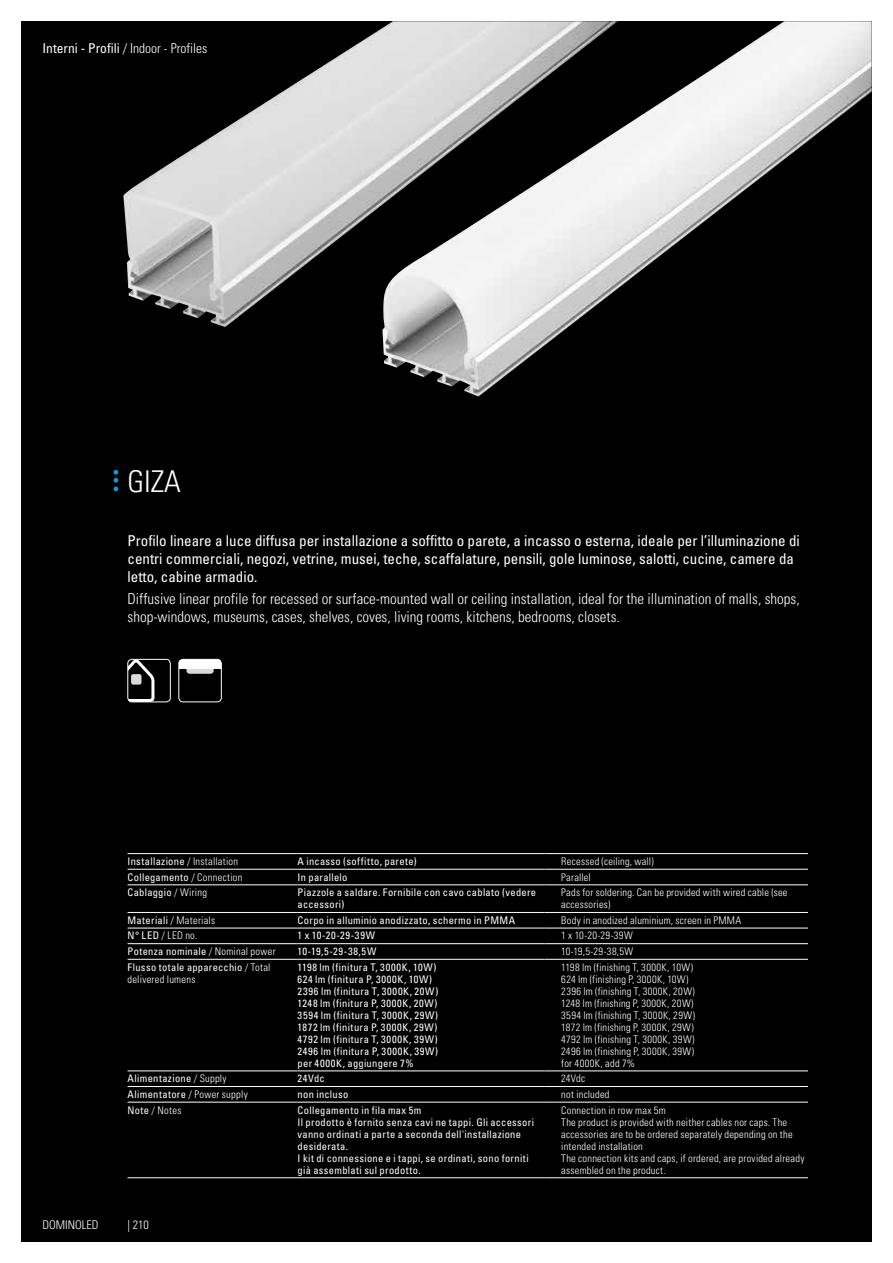
<style>
.page{position:relative;width:893px;height:1263px;background:#fff}
.page>*{position:absolute;margin:0;border:0;box-sizing:border-box;transform-origin:0 0}
.t1{font:300 condensed 30px "Univers";color:#fff}
.t2{font:condensed 15px/18px "Univers";color:#fff}
.t3{font:300 condensed 15px/18px "Univers";color:#fff}
.t4{font:300 condensed 13.5px "Univers";color:#fff}
.t5{font:300 condensed 12px "Univers";color:#fff}
.t6{font:300 condensed 10.5px/12px "Univers";letter-spacing:.02em;color:#fff}
.t7{font:condensed 10.5px/12px "Univers";letter-spacing:.03em;color:#fff}
.t8{font:condensed 10.5px/12px "Univers";letter-spacing:.05em;color:#fff}
.s1{font-weight:400}
.s2{font-weight:300}
</style>
<div class="page">
<div style="left:21px;top:21px;width:851px;height:1221px;background:#000"></div>
<svg style="left:128px;top:659px;width:27px;height:43px"></svg>
<div style="left:133px;top:676px;width:6px;height:7px;background:#dadada"></div>
<div style="left:131px;top:674px;width:11px;height:11px;border:4px solid #dadada"></div>
<div style="left:128px;top:659px;width:43px;height:43px;border:1px solid #fff;border-radius:4px"></div>
<div style="left:186px;top:664px;width:28px;height:10px;border:6px solid #dadada"></div>
<div style="left:179px;top:659px;width:42px;height:10px;background:#fff"></div>
<div style="left:179px;top:659px;width:43px;height:43px;border:1px solid #fff;border-radius:4px"></div>
<img style="left:382px;top:21px;width:490px;height:376px">
<img style="left:123px;top:21px;width:495px;height:306px">
<hr style="left:128px;top:853px;width:170px;height:1px;background:#fff">
<hr style="left:298px;top:853px;width:246px;height:1px;background:#fff">
<hr style="left:544px;top:853px;width:264px;height:1px;background:#fff">
<hr style="left:128px;top:869px;width:170px;height:1px;background:#fff">
<hr style="left:298px;top:869px;width:246px;height:1px;background:#fff">
<hr style="left:544px;top:869px;width:264px;height:1px;background:#fff">
<hr style="left:128px;top:884px;width:170px;height:1px;background:#fff">
<hr style="left:298px;top:884px;width:246px;height:1px;background:#fff">
<hr style="left:544px;top:884px;width:264px;height:1px;background:#fff">
<hr style="left:128px;top:912px;width:170px;height:1px;background:#fff">
<hr style="left:298px;top:912px;width:246px;height:1px;background:#fff">
<hr style="left:544px;top:912px;width:264px;height:1px;background:#fff">
<hr style="left:128px;top:928px;width:170px;height:1px;background:#fff">
<hr style="left:298px;top:928px;width:246px;height:1px;background:#fff">
<hr style="left:544px;top:928px;width:264px;height:1px;background:#fff">
<hr style="left:128px;top:943px;width:170px;height:1px;background:#fff">
<hr style="left:298px;top:943px;width:246px;height:1px;background:#fff">
<hr style="left:544px;top:943px;width:264px;height:1px;background:#fff">
<hr style="left:128px;top:959px;width:170px;height:1px;background:#fff">
<hr style="left:298px;top:959px;width:246px;height:1px;background:#fff">
<hr style="left:544px;top:959px;width:264px;height:1px;background:#fff">
<hr style="left:128px;top:1071px;width:170px;height:1px;background:#fff">
<hr style="left:298px;top:1071px;width:246px;height:1px;background:#fff">
<hr style="left:544px;top:1071px;width:264px;height:1px;background:#fff">
<hr style="left:128px;top:1086px;width:170px;height:1px;background:#fff">
<hr style="left:298px;top:1086px;width:246px;height:1px;background:#fff">
<hr style="left:544px;top:1086px;width:264px;height:1px;background:#fff">
<hr style="left:128px;top:1102px;width:170px;height:1px;background:#fff">
<hr style="left:298px;top:1102px;width:246px;height:1px;background:#fff">
<hr style="left:544px;top:1102px;width:264px;height:1px;background:#fff">
<hr style="left:128px;top:1177px;width:170px;height:1px;background:#fff">
<hr style="left:298px;top:1177px;width:246px;height:1px;background:#fff">
<hr style="left:544px;top:1177px;width:264px;height:1px;background:#fff">
<svg style="left:114px;top:470px;width:4px;height:21px"></svg>
<p class="t4" style="left:43px;top:40px;width:166px"><span class="s1">Interni - Profili</span> / Indoor - Profiles</p>
<h1 class="t1" style="left:128px;top:463px;width:55px">GIZA</h1>
<p class="t2" style="left:128px;top:531px;width:674px">Profilo lineare a luce diffusa per installazione a soffitto o parete, a incasso o esterna, ideale per l’illuminazione di centri commerciali, negozi, vetrine, musei, teche, scaffalature, pensili, gole luminose, salotti, cucine, camere da letto, cabine armadio.</p>
<h2 class="t3" style="left:128px;top:589px;width:674px">Diffusive linear profile for recessed or surface-mounted wall or ceiling installation, ideal for the illumination of malls, shops, shop-windows, museums, cases, shelves, coves, living rooms, kitchens, bedrooms, closets.</h2>
<p class="t7" style="left:128px;top:855px;width:112px">Installazione <span class="s2">/ Installation</span></p>
<p class="t7" style="left:298px;top:855px;width:121px">A incasso (soffitto, parete)</p>
<p class="t6" style="left:561px;top:855px;width:94px">Recessed (ceiling, wall)</p>
<p class="t7" style="left:128px;top:871px;width:116px">Collegamento <span class="s2">/ Connection</span></p>
<p class="t7" style="left:298px;top:871px;width:51px">In parallelo</p>
<p class="t6" style="left:561px;top:871px;width:31px">Parallel</p>
<p class="t7" style="left:128px;top:886px;width:81px">Cablaggio <span class="s2">/ Wiring</span></p>
<p class="t7" style="left:298px;top:886px;width:240px">Piazzole a saldare. Fornibile con cavo cablato (vedere accessori)</p>
<p class="t6" style="left:561px;top:886px;width:228px">Pads for soldering. Can be provided with wired cable (see accessories)</p>
<p class="t6" style="left:128px;top:914px;width:89px"><span class="s1">Materiali</span> / Materials</p>
<p class="t7" style="left:298px;top:914px;width:219px">Corpo in alluminio anodizzato, schermo in PMMA</p>
<p class="t6" style="left:561px;top:914px;width:182px">Body in anodized aluminium, screen in PMMA</p>
<p class="t6" style="left:128px;top:930px;width:71px"><span class="s1">N° LED</span> / LED no.</p>
<p class="t7" style="left:298px;top:929px;width:79px">1 x 10-20-29-39W</p>
<p class="t6" style="left:561px;top:930px;width:73px">1 x 10-20-29-39W</p>
<p class="t7" style="left:128px;top:945px;width:150px">Potenza nominale <span class="s2">/ Nominal power</span></p>
<p class="t7" style="left:298px;top:945px;width:80px">10-19,5-29-38,5W</p>
<p class="t6" style="left:561px;top:945px;width:74px">10-19,5-29-38,5W</p>
<p class="t7" style="left:128px;top:961px;width:145px">Flusso totale apparecchio <span class="s2">/ Total delivered lumens</span></p>
<p class="t8" style="left:298px;top:961px;width:142px">1198 lm (finitura T, 3000K, 10W)<br>624 lm (finitura P, 3000K, 10W)<br>2396 lm (finitura T, 3000K, 20W)<br>1248 lm (finitura P, 3000K, 20W)<br>3594 lm (finitura T, 3000K, 29W)<br>1872 lm (finitura P, 3000K, 29W)<br>4792 lm (finitura T, 3000K, 39W)<br>2496 lm (finitura P, 3000K, 39W) per 4000K, aggiungere 7%</p>
<p class="t6" style="left:561px;top:961px;width:135px">1198 lm (finishing T, 3000K, 10W)<br>624 lm (finishing P, 3000K, 10W)<br>2396 lm (finishing T, 3000K, 20W)<br>1248 lm (finishing P, 3000K, 20W)<br>3594 lm (finishing T, 3000K, 29W)<br>1872 lm (finishing P, 3000K, 29W)<br>4792 lm (finishing T, 3000K, 39W)<br>2496 lm (finishing P, 3000K, 39W) for 4000K, add 7%</p>
<p class="t7" style="left:128px;top:1072px;width:101px">Alimentazione <span class="s2">/ Supply</span></p>
<p class="t7" style="left:298px;top:1072px;width:29px">24Vdc</p>
<p class="t6" style="left:561px;top:1072px;width:25px">24Vdc</p>
<p class="t7" style="left:128px;top:1088px;width:122px">Alimentatore <span class="s2">/ Power supply</span></p>
<p class="t7" style="left:298px;top:1088px;width:52px">non incluso</p>
<p class="t6" style="left:561px;top:1088px;width:50px">not included</p>
<p class="t6" style="left:128px;top:1104px;width:55px"><span class="s1">Note</span> / Notes</p>
<p class="t7" style="left:298px;top:1104px;width:238px">Collegamento in fila max 5m<br>Il prodotto è fornito senza cavi ne tappi. Gli accessori vanno ordinati a parte a seconda dell'installazione desiderata.<br>I kit di connessione e i tappi, se ordinati, sono forniti già assemblati sul prodotto.</p>
<p class="t6" style="left:561px;top:1104px;width:245px">Connection in row max 5m<br>The product is provided with neither cables nor caps. The accessories are to be ordered separately depending on the intended installation<br>The connection kits and caps, if ordered, are provided already assembled on the product.</p>
<p class="t5" style="left:43px;top:1218px;width:58px">DOMINOLED</p>
<p class="t5" style="left:128px;top:1217px;width:23px">| 210</p>
</div>
